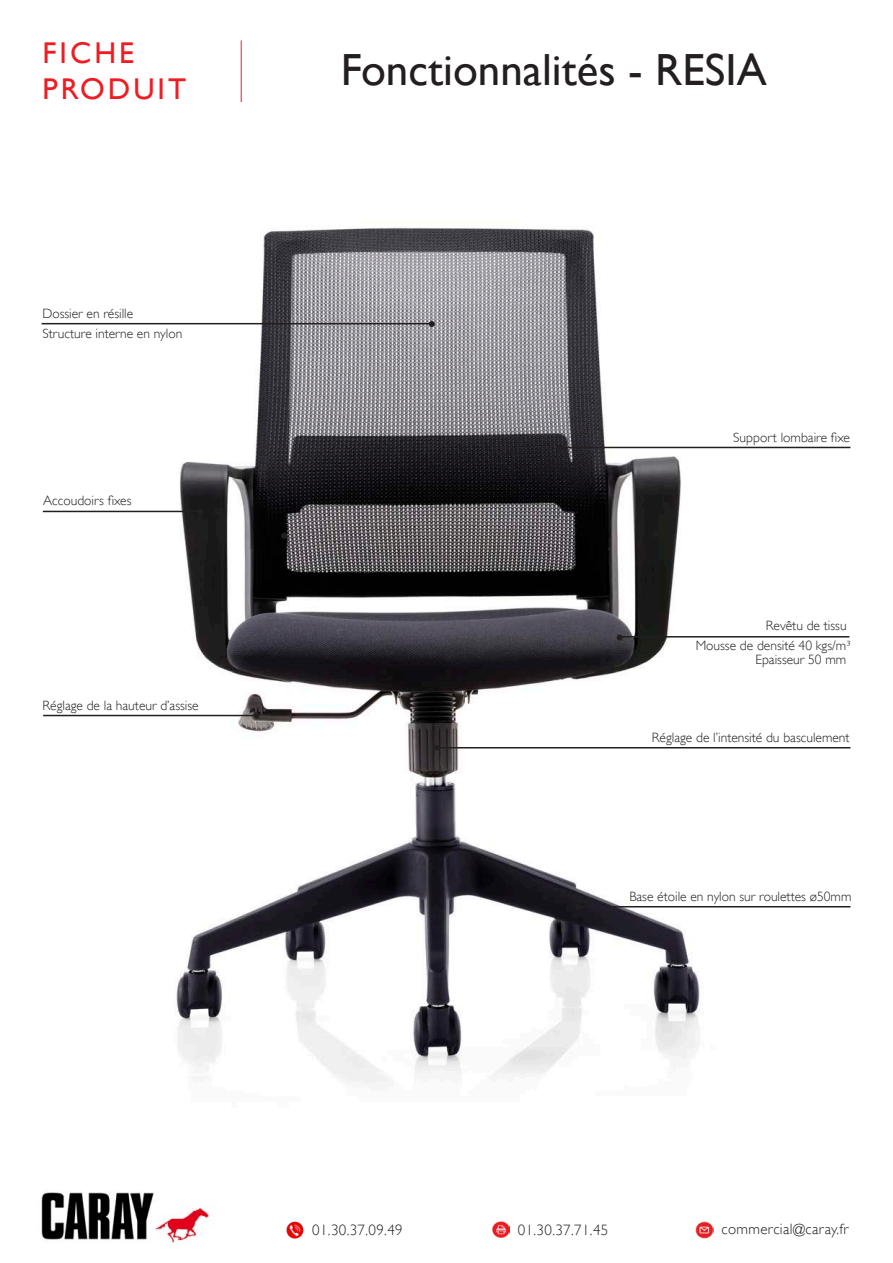
<style>
.page{position:relative;width:893px;height:1263px;background:#fff}
.page>*{position:absolute;margin:0;border:0;box-sizing:border-box;transform-origin:0 0}
.t1{font:45px "Gill Sans";color:#231f20}
.t2{font:30px/36px "Gill Sans";letter-spacing:.1em;color:#ee1d23}
.t3{font:300 15px "Gill Sans";letter-spacing:.025em;color:#231f20}
.t4{font:300 13.5px "Gill Sans";color:#231f20}
</style>
<div class="page">
<img style="left:41px;top:1192px;width:170px;height:51px">
<img style="left:286px;top:1221px;width:18px;height:18px">
<img style="left:493px;top:1222px;width:16px;height:16px">
<hr style="left:241px;top:40px;width:1px;height:62px;background:#ee1d23">
<img style="left:696px;top:1221px;width:17px;height:17px">
<img style="left:141px;top:227px;width:618px;height:857px">
<svg style="left:429px;top:321px;width:6px;height:6px"></svg>
<hr style="left:42px;top:323px;width:391px;height:1px;background:#231f20">
<svg style="left:558px;top:445px;width:6px;height:6px"></svg>
<hr style="left:562px;top:447px;width:288px;height:1px;background:#231f20">
<svg style="left:617px;top:635px;width:5px;height:5px"></svg>
<svg style="left:575px;top:904px;width:6px;height:6px"></svg>
<hr style="left:578px;top:906px;width:272px;height:1px;background:#231f20">
<svg style="left:434px;top:745px;width:6px;height:6px"></svg>
<hr style="left:438px;top:747px;width:412px;height:1px;background:#231f20">
<svg style="left:281px;top:533px;width:6px;height:6px"></svg>
<hr style="left:620px;top:636px;width:229px;height:1px;background:#231f20">
<svg style="left:197px;top:508px;width:6px;height:6px"></svg>
<hr style="left:43px;top:511px;width:157px;height:1px;background:#231f20">
<svg style="left:254px;top:712px;width:5px;height:6px"></svg>
<hr style="left:43px;top:715px;width:214px;height:1px;background:#231f20">
<h2 class="t2" style="left:43px;top:35px;width:145px">FICHE<br>PRODUIT</h2>
<p class="t4" style="left:42px;top:306px;width:92px">Dossier en résille</p>
<p class="t4" style="left:42px;top:326px;width:141px">Structure interne en nylon</p>
<p class="t4" style="left:43px;top:493px;width:90px">Accoudoirs fixes</p>
<p class="t4" style="left:43px;top:697px;width:158px">Réglage de la hauteur d’assise</p>
<p class="t1" style="left:341px;top:43px;width:428px">Fonctionnalités - RESIA</p>
<p class="t4" style="left:733px;top:429px;width:118px">Support lombaire fixe</p>
<p class="t4" style="left:766px;top:618px;width:82px">Revêtu de tissu</p>
<p class="t4" style="left:696px;top:637px;width:156px">Mousse de densité 40 kgs/m³</p>
<p class="t4" style="left:755px;top:652px;width:92px">Epaisseur 50 mm</p>
<p class="t4" style="left:652px;top:730px;width:199px">Réglage de l’intensité du basculement</p>
<p class="t4" style="left:629px;top:889px;width:224px">Base étoile en nylon sur roulettes ø50mm</p>
<p class="t3" style="left:312px;top:1221px;width:92px">01.30.37.09.49</p>
<p class="t3" style="left:518px;top:1221px;width:92px">01.30.37.71.45</p>
<p class="t3" style="left:721px;top:1220px;width:129px">commercial@caray.fr</p>
</div>
